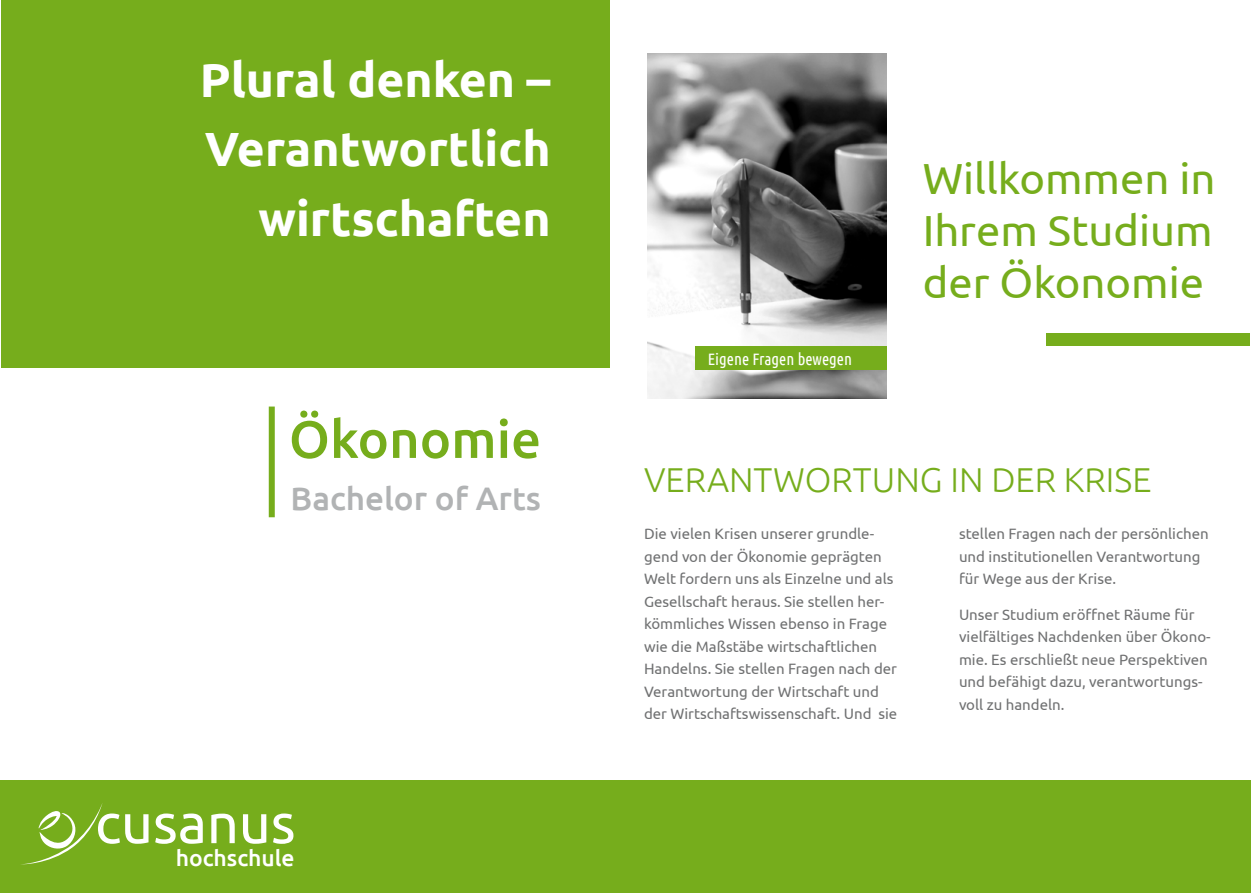
<style>
.page{position:relative;width:1251px;height:893px;background:#fff}
.page>*{position:absolute;margin:0;border:0;box-sizing:border-box;transform-origin:0 0}
.t1{font:55.65px "Ubuntu";color:#fff}
.t2{font:500 52.5px "Ubuntu";color:#76ad1c}
.t3{font:700 48px "Ubuntu";color:#fff}
.t4{font:43.5px/52.2px "Ubuntu";color:#76ad1c;text-align:justify}
.t5{font:300 34.5px "Ubuntu";color:#76ad1c}
.t6{font:500 32.55px "Ubuntu";color:#b1b3b4}
.t7{font:500 22.8px "Ubuntu";color:#fff}
.t8{font:16.5px "Ubuntu Condensed";color:#fff}
.t9{font:15px/22.5px "Ubuntu";color:#707172}
</style>
<div class="page">
<div style="left:0;top:780px;width:1250px;height:113px;background:#76ad1c"></div>
<svg style="left:21px;top:803px;width:82px;height:62px"></svg>
<div style="left:1px;top:0;width:608px;height:367px;background:#76ad1c"></div>
<div style="left:269px;top:407px;width:6px;height:110px;background:#76ad1c"></div>
<img style="left:648px;top:54px;width:238px;height:344px">
<div style="left:695px;top:346px;width:191px;height:24px;background:#76ad1c"></div>
<div style="left:1046px;top:333px;width:203px;height:12px;background:#76ad1c"></div>
<h3 class="t3" style="left:200px;top:51px;width:352px">Plural denken –</h3>
<h3 class="t3" style="left:205px;top:120px;width:347px">Verantwortlich</h3>
<h3 class="t3" style="left:258px;top:190px;width:294px">wirtschaften</h3>
<h2 class="t2" style="left:289px;top:406px;width:253px">Ökonomie</h2>
<h3 class="t6" style="left:290px;top:477px;width:252px">Bachelor of Arts</h3>
<h1 class="t1" style="left:95px;top:790px;width:202px">cusanus</h1>
<h3 class="t7" style="left:176px;top:843px;width:120px">hochschule</h3>
<p class="t8" style="left:707px;top:349px;width:146px">Eigene Fragen bewegen</p>
<h3 class="t4" style="left:922px;top:151px;width:294px">Willkommen in Ihrem Studium der Ökonomie</h3>
<h3 class="t5" style="left:644px;top:459px;width:509px">VERANTWORTUNG IN DER KRISE</h3>
<p class="t9" style="left:644px;top:522px;width:255px">Die vielen Krisen unserer grundle&shy;gend von der Ökonomie geprägten Welt fordern uns als Einzelne und als Gesellschaft heraus. Sie stellen her&shy;kömmliches Wissen ebenso in Frage wie die Maßstäbe wirtschaftlichen Handelns. Sie stellen Fragen nach der Verantwortung der Wirtschaft und der Wirtschaftswissenschaft. Und sie</p>
<p class="t9" style="left:958px;top:522px;width:251px">stellen Fragen nach der persönlichen und institutionellen Verantwortung für Wege aus der Krise.</p>
<p class="t9" style="left:958px;top:603px;width:253px">Unser Studium eröffnet Räume für vielfältiges Nachdenken über Ökono&shy;mie. Es erschließt neue Perspektiven und befähigt dazu, verantwortungs&shy;voll zu handeln.</p>
</div>
